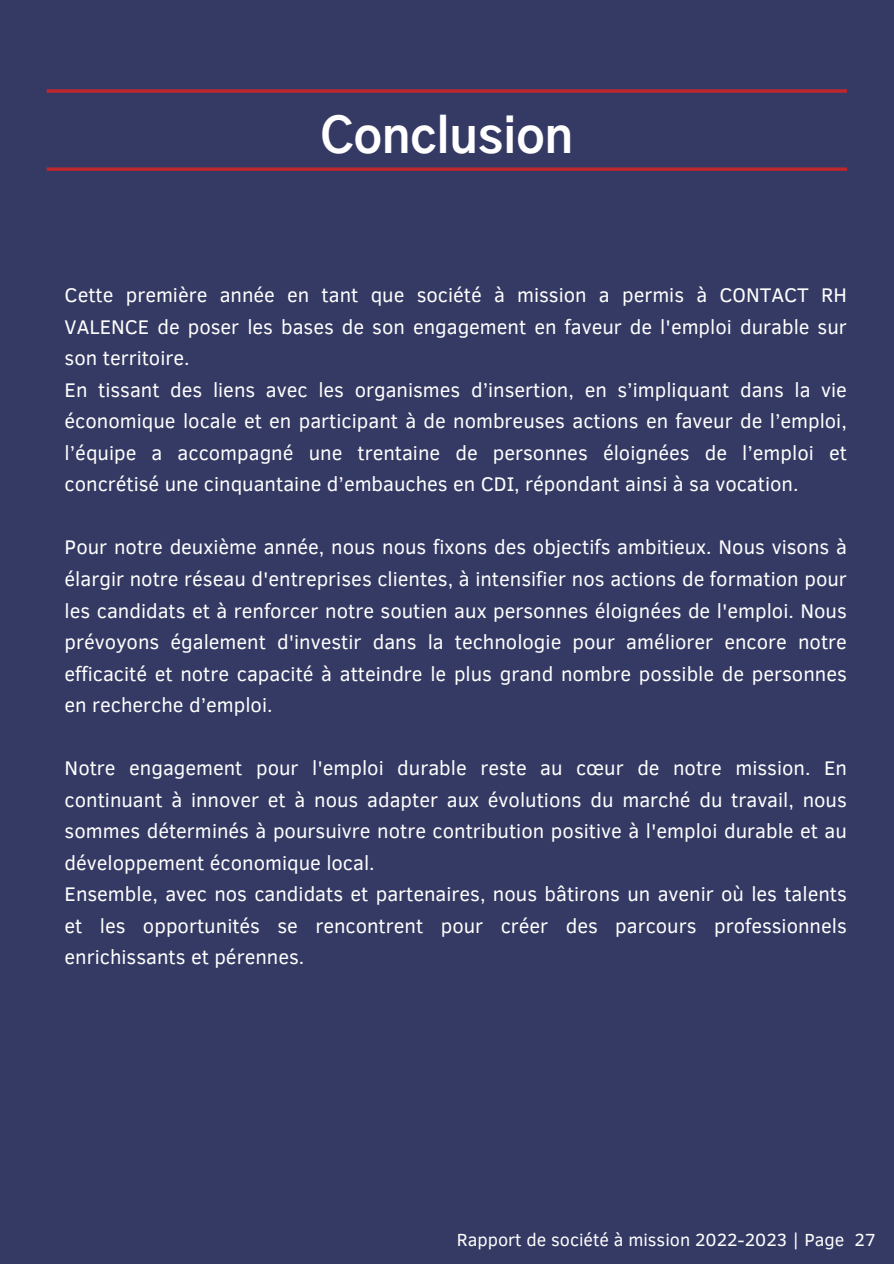
<style>
.page{position:relative;width:894px;height:1264px;background:#fff}
.page>*{position:absolute;margin:0;border:0;box-sizing:border-box;transform-origin:0 0}
.t1{font:700 48px "Gothic A1";color:#fff}
.t2{font:20.25px/31.5px "Clear Sans";color:#fff}
.t3{font:18px "Clear Sans";color:#fff}
</style>
<div class="page">
<div style="left:0;top:0;width:893px;height:1263px;background:#353a64"></div>
<svg style="left:47px;top:89px;width:799px;height:4px;background:#aa2934"></svg>
<svg style="left:47px;top:167px;width:799px;height:4px;background:#aa2934"></svg>
<h2 class="t1" style="left:320px;top:115px;width:254px">Conclusion</h2>
<h2 class="t2" style="left:65px;top:278px;width:783px">Cette première année en tant que société à mission a permis à CONTACT RH VALENCE de poser les bases de son engagement en faveur de l'emploi durable sur son territoire.<br>En tissant des liens avec les organismes d’insertion, en s’impliquant dans la vie économique locale et en participant à de nombreuses actions en faveur de l’emploi, l’équipe a accompagné une trentaine de personnes éloignées de l’emploi et concrétisé une cinquantaine d’embauches en CDI, répondant ainsi à sa vocation.</h2>
<h2 class="t2" style="left:65px;top:530px;width:783px;text-align:justify">Pour notre deuxième année, nous nous fixons des objectifs ambitieux. Nous visons à élargir notre réseau d'entreprises clientes, à intensifier nos actions de formation pour les candidats et à renforcer notre soutien aux personnes éloignées de l'emploi. Nous prévoyons également d'investir dans la technologie pour améliorer encore notre efficacité et notre capacité à atteindre le plus grand nombre possible de personnes en recherche d’emploi.</h2>
<p class="t2" style="left:65px;top:751px;width:783px">Notre engagement pour l'emploi durable reste au cœur de notre mission. En continuant à innover et à nous adapter aux évolutions du marché du travail, nous sommes déterminés à poursuivre notre contribution positive à l'emploi durable et au développement économique local.<br>Ensemble, avec nos candidats et partenaires, nous bâtirons un avenir où les talents et les opportunités se rencontrent pour créer des parcours professionnels enrichissants et pérennes.</p>
<h1 class="t3" style="left:456px;top:1226px;width:420px">Rapport de société à mission 2022-2023 | Page 27</h1>
</div>
